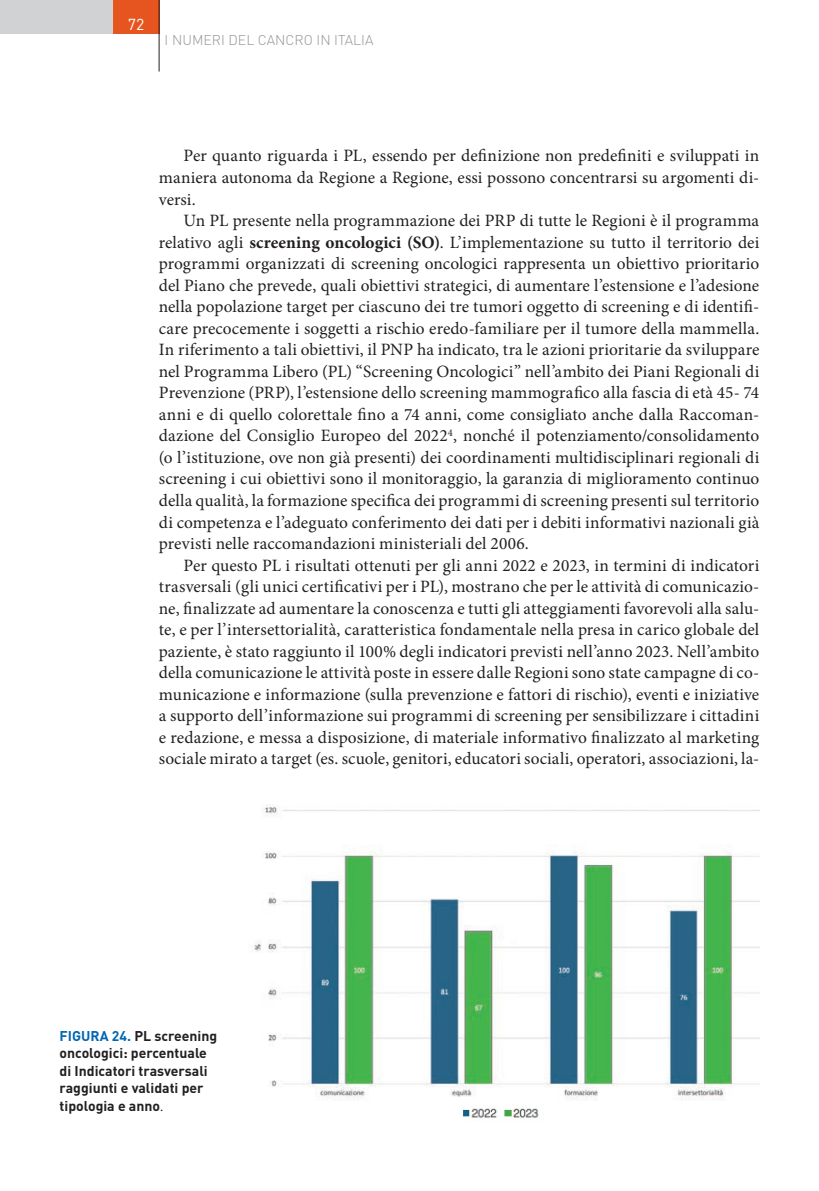
<style>
.page{position:relative;width:819px;height:1191px;background:#fff}
.page>*{position:absolute;margin:0;border:0;box-sizing:border-box;transform-origin:0 0}
.TXT_corrente{font:17.32px/21.5px "Minion Pro";letter-spacing:.005em;color:#231f20;text-align:justify}
.t1{font:15.75px "DIN";color:#fff}
.didascalie{font:700 14px/17.5px "DIN";color:#231f20}
.t2{font:300 14px "DIN";color:#939598}
.s1{font-weight:700}
.s2{color:#0166b3}
.s3{font-family:"Minion Pro";font-weight:400}
</style>
<div class="page">
<div style="left:0;top:0;width:159px;height:34px;background:#d1d2d4"></div>
<div style="left:113px;top:0;width:46px;height:34px;background:#e6551f"></div>
<hr style="left:159px;top:0;width:1px;height:72px;background:#231f20">
<img style="left:253px;top:804px;width:506px;height:297px">
<img style="left:435px;top:1097px;width:113px;height:22px">
<p class="t1" style="left:128px;top:14px;width:18px">72</p>
<p class="t2" style="left:165px;top:31px;width:210px">I NUMERI DEL CANCRO IN ITALIA</p>
<p class="TXT_corrente" style="left:159px;top:145px;width:602px;text-indent:25px">Per quanto riguarda i PL, essendo per definizione non predefiniti e sviluppati in maniera autonoma da Regione a Regione, essi possono concentrarsi su argomenti di&shy;versi.</p>
<p class="TXT_corrente" style="left:159px;top:210px;width:602px;text-indent:25px">Un PL presente nella programmazione dei PRP di tutte le Regioni è il programma relativo agli <span class="s1">screening oncologici (SO)</span>. L’implementazione su tutto il territorio dei programmi organizzati di screening oncologici rappresenta un obiettivo prioritario del Piano che prevede, quali obiettivi strategici, di aumentare l’estensione e l’adesione nella popolazione target per ciascuno dei tre tumori oggetto di screening e di identifi&shy;care precocemente i soggetti a rischio eredo-familiare per il tumore della mammella.<br>In riferimento a tali obiettivi, il PNP ha indicato, tra le azioni prioritarie da sviluppare nel Programma Libero (PL) “Screening Oncologici” nell’ambito dei Piani Regionali di Prevenzione (PRP), l’estensione dello screening mammografico alla fascia di età 45- 74 anni e di quello colorettale fino a 74 anni, come consigliato anche dalla Raccoman&shy;dazione del Consiglio Europeo del 2022<sup>4</sup>, nonché il potenziamento/consolidamento (o l’istituzione, ove non già presenti) dei coordinamenti multidisciplinari regionali di screening i cui obiettivi sono il monitoraggio, la garanzia di miglioramento continuo della qualità, la formazione specifica dei programmi di screening presenti sul territorio di competenza e l’adeguato conferimento dei dati per i debiti informativi nazionali già previsti nelle raccomandazioni ministeriali del 2006.</p>
<p class="TXT_corrente" style="left:159px;top:554px;width:602px;text-indent:25px">Per questo PL i risultati ottenuti per gli anni 2022 e 2023, in termini di indicatori trasversali (gli unici certificativi per i PL), mostrano che per le attività di comunicazio&shy;ne, finalizzate ad aumentare la conoscenza e tutti gli atteggiamenti favorevoli alla salu&shy;te, e per l’intersettorialità, caratteristica fondamentale nella presa in carico globale del paziente, è stato raggiunto il 100% degli indicatori previsti nell’anno 2023. Nell’ambito della comunicazione le attività poste in essere dalle Regioni sono state campagne di co&shy;municazione e informazione (sulla prevenzione e fattori di rischio), eventi e iniziative a supporto dell’informazione sui programmi di screening per sensibilizzare i cittadini e redazione, e messa a disposizione, di materiale informativo finalizzato al marketing sociale mirato a target (es. scuole, genitori, educatori sociali, operatori, associazioni, la-</p>
<p class="didascalie" style="left:60px;top:1026px;width:159px"><span class="s2">FIGURA 24.</span> PL screening oncologici: percentuale di Indicatori trasversali raggiunti e validati per tipologia e anno<span class="s3">.</span></p>
</div>
